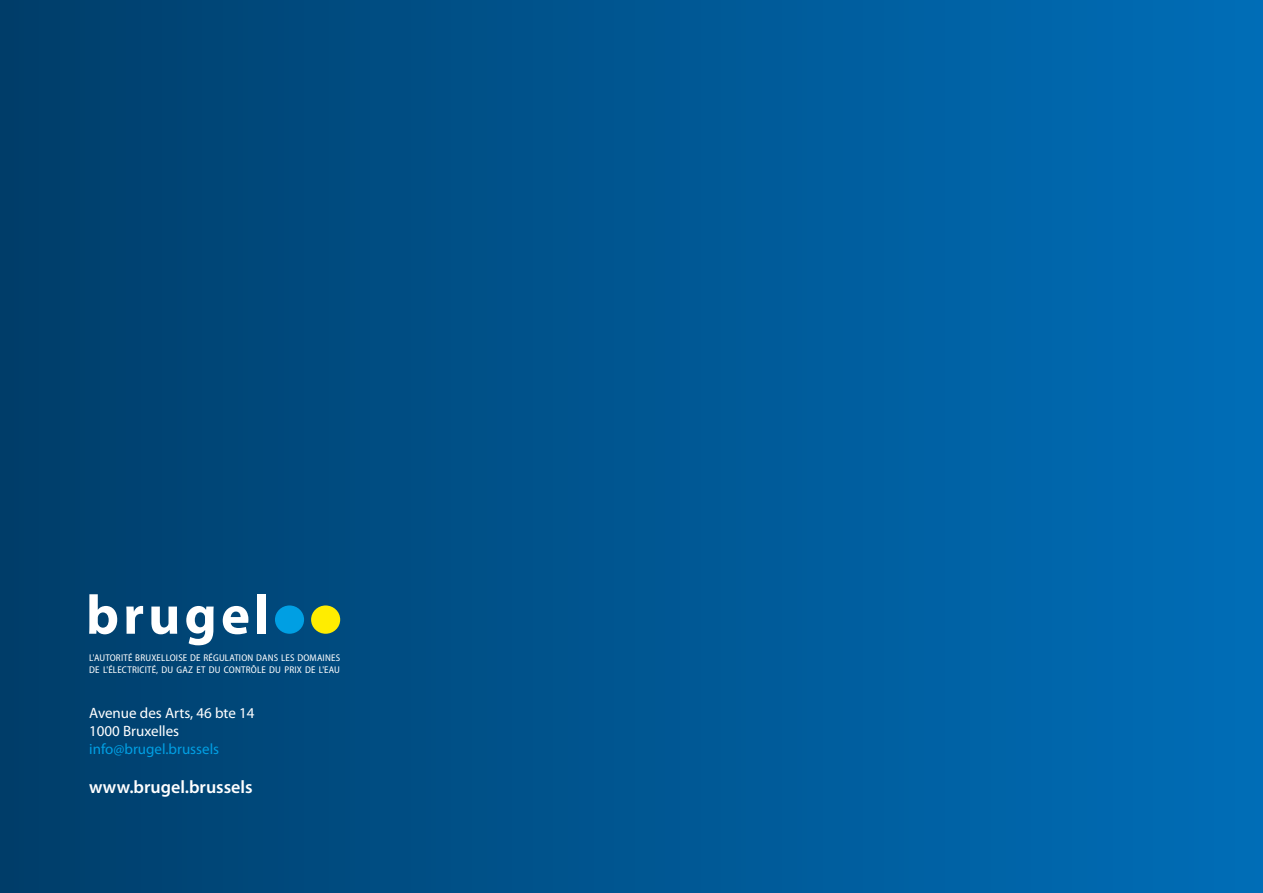
<style>
.page{position:relative;width:1263px;height:893px;background:#fff}
.page>*{position:absolute;margin:0;border:0;box-sizing:border-box;transform-origin:0 0}
.t1{font:600 18px "Myriad Pro";color:#fff}
.t2{font:15px/18px "Myriad Pro";color:#fff}
.t3{font:15px "Myriad Pro";color:#009fe3}
.t4{font:semi-condensed 9.75px/12.3px "Myriad Pro";letter-spacing:.02em;color:#fff}
</style>
<div class="page">
<div style="left:0;top:0;width:1263px;height:893px;background:linear-gradient(to right,#003e6a,#006eb8)"></div>
<svg style="left:89px;top:594px;width:28px;height:40px"></svg>
<svg style="left:126px;top:606px;width:17px;height:28px"></svg>
<svg style="left:151px;top:606px;width:26px;height:28px"></svg>
<svg style="left:186px;top:606px;width:28px;height:39px"></svg>
<svg style="left:223px;top:606px;width:25px;height:28px"></svg>
<div style="left:258px;top:594px;width:8px;height:40px;background:#fff"></div>
<div style="left:275px;top:605px;width:29px;height:29px;background:#009fe3;border-radius:50%"></div>
<div style="left:311px;top:605px;width:29px;height:29px;background:#ffed00;border-radius:50%"></div>
<p class="t4" style="left:89px;top:652px;width:252px">L'AUTORITÉ BRUXELLOISE DE RÉGULATION DANS LES DOMAINES<br>DE L'ÉLECTRICITÉ, DU GAZ ET DU CONTRÔLE DU PRIX DE L'EAU</p>
<h2 class="t2" style="left:89px;top:704px;width:167px">Avenue des Arts, 46 bte 14<br>1000 Bruxelles</h2>
<h2 class="t3" style="left:89px;top:740px;width:131px">info@brugel.brussels</h2>
<h1 class="t1" style="left:89px;top:776px;width:165px">www.brugel.brussels</h1>
</div>
